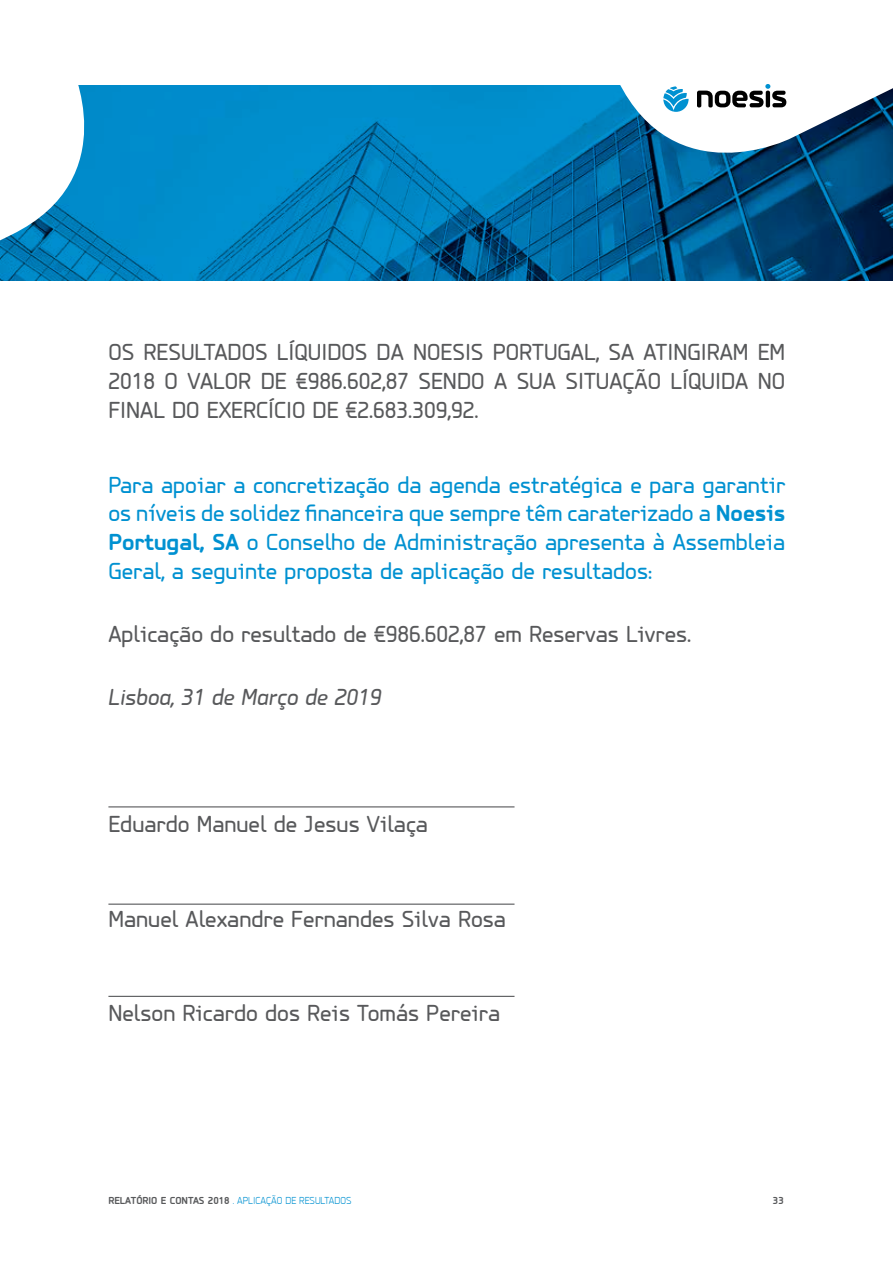
<style>
.page{position:relative;width:893px;height:1263px;background:#fff}
.page>*{position:absolute;margin:0;border:0;box-sizing:border-box;transform-origin:0 0}
.t1{font:24px/28.8px "PF Isotext Pro";color:#58595b;text-align:justify}
.t2{font:24px/28.8px "PF Isotext Pro";color:#0091d1;text-align:justify}
.t3{font:italic 24px "PF Isotext Pro";color:#58595b}
.t4{font:300 10.5px "PF Isotext Pro";color:#0091d1}
.t5{font:700 10.5px "PF Isotext Pro";color:#58595b}
.s1{font-weight:700}
.s2{font-weight:700;color:#58595b}
</style>
<div class="page">
<img style="left:127px;top:85px;width:766px;height:196px">
<svg style="left:578px;top:85px;width:315px;height:110px"></svg>
<svg style="left:697px;top:84px;width:89px;height:23px"></svg>
<svg style="left:663px;top:86px;width:26px;height:26px"></svg>
<svg style="left:0;top:85px;width:127px;height:196px"></svg>
<hr style="left:108px;top:806px;width:406px;height:1px;background:#58595b">
<hr style="left:108px;top:903px;width:406px;height:2px;background:#58595b">
<hr style="left:108px;top:996px;width:406px;height:1px;background:#58595b">
<p class="t1" style="left:108px;top:338px;width:678px">OS RESULTADOS LÍQUIDOS DA NOESIS PORTUGAL, SA ATINGIRAM EM 2018 O VALOR DE €986.602,87 SENDO A SUA SITUAÇÃO LÍQUIDA NO FINAL DO EXERCÍCIO DE €2.683.309,92.</p>
<p class="t2" style="left:108px;top:470px;width:678px">Para apoiar a concretização da agenda estratégica e para garantir os níveis de solidez financeira que sempre têm caraterizado a <span class="s1">Noesis Portugal, SA</span> o Conselho de Administração apresenta à Assembleia Geral, a seguinte proposta de aplicação de resultados:</p>
<p class="t1" style="left:108px;top:620px;width:584px">Aplicação do resultado de €986.602,87 em Reservas Livres.</p>
<p class="t3" style="left:108px;top:683px;width:275px">Lisboa, 31 de Março de 2019</p>
<p class="t1" style="left:108px;top:809px;width:321px">Eduardo Manuel de Jesus Vilaça</p>
<p class="t1" style="left:108px;top:904px;width:399px">Manuel Alexandre Fernandes Silva Rosa</p>
<p class="t1" style="left:108px;top:999px;width:393px">Nelson Ricardo dos Reis Tomás Pereira</p>
<p class="t4" style="left:108px;top:1194px;width:245px"><span class="s2">RELATÓRIO E CONTAS 2018</span> . APLICAÇÃO DE RESULTADOS</p>
<p class="t5" style="left:773px;top:1194px;width:12px">33</p>
</div>
